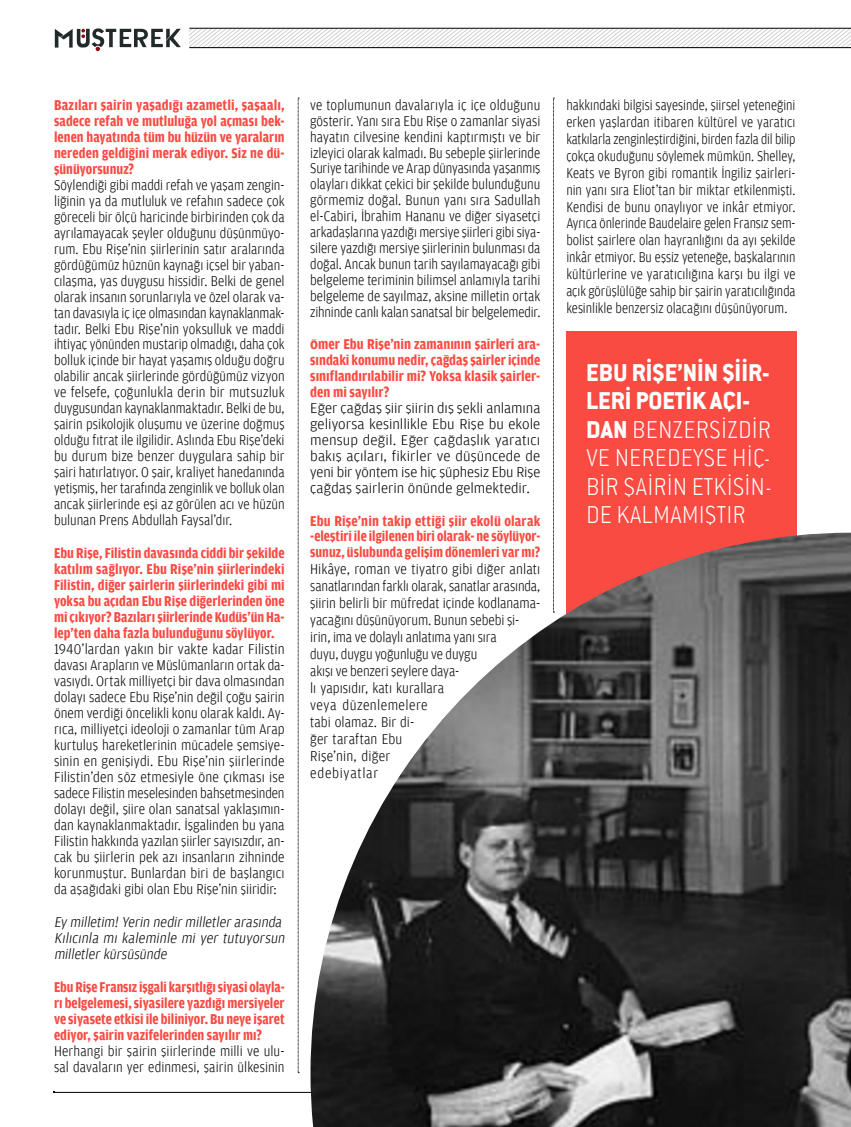
<style>
.page{position:relative;width:851px;height:1127px;background:#fff}
.page>*{position:absolute;margin:0;border:0;box-sizing:border-box;transform-origin:0 0}
.t1{font:27px/28.5px "Conduit Extra Light Z";color:#fff;text-align:justify;scale:.94 1}
.t2{font:27px/28.5px "Conduit Ultra Black Z";color:#fff;scale:.94 1}
.t3{font:300 15px/15.9px "Amplitude Light Z";color:#000;text-align:justify;scale:.88 1}
.t4{font:700 15px/15.9px "Amplitude Condkusak Bold Z";color:#f94b42;text-align:justify}
.t5{font:300 15px/15.9px "Amplitude Light Z";color:#000;text-align:justify;scale:.92 1}
.t6{font:300 15px/15.9px "Amplitude Light Z";color:#000;text-align:justify;scale:.89 1}
.t7{font:300 15px/17px "Amplitude Light Z";color:#000;text-align:justify;scale:.85 1}
.t8{font:300 15px/17px "Amplitude Light Z";color:#000;scale:.91 1}
.t9{font:300 15px/15.9px "Amplitude Light Z";color:#000;text-align:justify}
.t10{font:700 15px/16px "Amplitude Condkusak Bold Z";color:#f94b42;text-align:justify;scale:.96 1}
.t11{font:italic 300 15px/15.9px "Amplitude Light Z";color:#000;scale:.93 1}
.t12{font:300 15px/16px "Amplitude Light Z";color:#000;scale:.9 1}
.s1{font-family:"Conduit Ultra Black Z"}
</style>
<div class="page">
<hr style="left:54px;top:1092px;width:796px;height:1px;background:#000">
<div style="left:566px;top:331px;width:230px;height:335px;background:#f94b42"></div>
<svg style="left:298px;top:98px;width:1px;height:975px"></svg>
<svg style="left:553px;top:98px;width:1px;height:435px"></svg>
<svg style="left:189px;top:29px;width:661px;height:18px"></svg>
<hr style="left:189px;top:28px;width:661px;height:1px;background:#000">
<hr style="left:189px;top:47px;width:661px;height:1px;background:#000">
<svg style="left:55px;top:28px;width:126px;height:23px"></svg>
<img style="left:310px;top:533px;width:540px;height:594px">
<p class="t4" style="left:54px;top:97px;width:232px">Bazıları şairin yaşadığı azametli, şaşaalı, sadece refah ve mutluluğa yol açması bek&shy;lenen hayatında tüm bu hüzün ve yaraların nereden geldiğini merak ediyor. Siz ne dü&shy;şünüyorsunuz?</p>
<p class="t3" style="left:54px;top:177px;width:263px">Söylendiği gibi maddi refah ve yaşam zengin&shy;liğinin ya da mutluluk ve refahın sadece çok göreceli bir ölçü haricinde birbirinden çok da ayrılamayacak şeyler olduğunu düşünmüyo&shy;rum. Ebu Rişe’nin şiirlerinin satır aralarında gördüğümüz hüznün kaynağı içsel bir yaban&shy;cılaşma, yas duygusu hissidir. Belki de genel olarak insanın sorunlarıyla ve özel olarak va&shy;tan davasıyla iç içe olmasından kaynaklanmak&shy;tadır. Belki Ebu Rişe’nin yoksulluk ve maddi ihtiyaç yönünden mustarip olmadığı, daha çok bolluk içinde bir hayat yaşamış olduğu doğru olabilir ancak şiirlerinde gördüğümüz vizyon ve felsefe, çoğunlukla derin bir mutsuzluk duygusundan kaynaklanmaktadır. Belki de bu, şairin psikolojik oluşumu ve üzerine doğmuş olduğu fıtrat ile ilgilidir. Aslında Ebu Rişe’deki bu durum bize benzer duygulara sahip bir şairi hatırlatıyor. O şair, kraliyet hanedanında yetişmiş, her tarafında zenginlik ve bolluk olan ancak şiirlerinde eşi az görülen acı ve hüzün bulunan Prens Abdullah Faysal’dır.</p>
<p class="t4" style="left:54px;top:545px;width:232px">Ebu Rişe, Filistin davasında ciddi bir şekilde katılım sağlıyor. Ebu Rişe’nin şiirlerindeki Filistin, diğer şairlerin şiirlerindeki gibi mi yoksa bu açıdan Ebu Rişe diğerlerinden öne mi çıkıyor? Bazıları şiirlerinde Kudüs’ün Ha&shy;lep’ten daha fazla bulunduğunu söylüyor.</p>
<p class="t5" style="left:54px;top:641px;width:252px">1940’lardan yakın bir vakte kadar Filistin davası Arapların ve Müslümanların ortak da&shy;vasıydı. Ortak milliyetçi bir dava olmasından dolayı sadece Ebu Rişe’nin değil çoğu şairin önem verdiği öncelikli konu olarak kaldı. Ay&shy;rıca, milliyetçi ideoloji o zamanlar tüm Arap kurtuluş hareketlerinin mücadele şemsiye&shy;sinin en genişiydi. Ebu Rişe’nin şiirlerinde Filistin’den söz etmesiyle öne çıkması ise sadece Filistin meselesinden bahsetmesinden dolayı değil, şiire olan sanatsal yaklaşımın&shy;dan kaynaklanmaktadır. İşgalinden bu yana Filistin hakkında yazılan şiirler sayısızdır, an&shy;cak bu şiirlerin pek azı insanların zihninde korunmuştur. Bunlardan biri de başlangıcı da aşağıdaki gibi olan Ebu Rişe’nin şiiridir:</p>
<p class="t11" style="left:54px;top:914px;width:252px">Ey milletim!Yerin nedirmilletlerarasında<br>Kılıcınla mı kaleminle mi yer tutuyorsun milletlerkürsüsünde</p>
<p class="t10" style="left:54px;top:979px;width:242px">Ebu Rişe Fransız işgali karşıtlığı siyasi olayla&shy;rı belgelemesi, siyasilere yazdığı mersiyeler ve siyasete etkisi ile biliniyor. Bu neye işaret ediyor, şairin vazifelerinden sayılır mı?</p>
<p class="t12" style="left:54px;top:1043px;width:258px">Herhangi bir şairin şiirlerinde milli ve ulu&shy;sal davaların yer edinmesi, şairin ülkesinin</p>
<p class="t6" style="left:310px;top:97px;width:260px">ve toplumunun davalarıyla iç içe olduğunu gösterir. Yanı sıra Ebu Rişe o zamanlar siyasi hayatın cilvesine kendini kaptırmıştı ve bir izleyici olarak kalmadı. Bu sebeple şiirlerinde Suriye tarihinde ve Arap dünyasında yaşanmış olayları dikkat çekici bir şekilde bulunduğunu görmemiz doğal. Bunun yanı sıra Sadullah el-Cabiri, İbrahim Hananu ve diğer siyasetçi arkadaşlarına yazdığı mersiye şiirleri gibi siya&shy;silere yazdığı mersiye şiirlerinin bulunması da doğal. Ancak bunun tarih sayılamayacağı gibi belgeleme teriminin bilimsel anlamıyla tarihi belgeleme de sayılmaz, aksine milletin ortak zihninde canlı kalan sanatsal bir belgelemedir.</p>
<p class="t4" style="left:310px;top:337px;width:232px">Ömer Ebu Rişe’nin zamanının şairleri ara&shy;sındaki konumu nedir, çağdaş şairler içinde sınıflandırılabilir mi? Yoksa klasik şairler&shy;den mi sayılır?</p>
<p class="t9" style="left:310px;top:400px;width:232px">Eğer çağdaş şiir şiirin dış şekli anlamına geliyorsa kesinllikle Ebu Rişe bu ekole mensup değil. Eğer çağdaşlık yaratıcı bakış açıları, fikirler ve düşüncede de yeni bir yöntem ise hiç şüphesiz Ebu Rişe çağdaş şairlerin önünde gelmektedir.</p>
<p class="t4" style="left:310px;top:513px;width:232px">Ebu Rişe’nin takip ettiği şiir ekolü olarak -eleştiri ile ilgilenen biri olarak- ne söylüyor&shy;sunuz, üslubunda gelişim dönemleri var mı?</p>
<p class="t8" style="left:310px;top:561px;width:254px">Hikâye, roman ve tiyatro gibi diğer anlatı sanatlarından farklı olarak, sanatlar arasında, şiirin belirli bir müfredat içinde kodlanama&shy;yacağını düşünüyorum. Bunun sebebi şi&shy;irin, ima ve dolaylı anlatıma yanı sıra<br>duyu, duygu yoğunluğu ve duygu<br>akışı ve benzeri şeylere daya-<br>lı yapısıdır, katı kurallara<br>veya düzenlemelere<br>tabi olamaz. Bir di-<br>ğer taraftan Ebu<br>Rişe’nin, diğer<br>edebiyatlar</p>
<p class="t7" style="left:566px;top:96px;width:271px">hakkındaki bilgisi sayesinde, şiirsel yeteneğini erken yaşlardan itibaren kültürel ve yaratıcı katkılarla zenginleştirdiğini, birden fazla dil bilip çokça okuduğunu söylemek mümkün. Shelley, Keats ve Byron gibi romantik İngiliz şairleri&shy;nin yanı sıra Eliot’tan bir miktar etkilenmişti.<br>Kendisi de bunu onaylıyor ve inkâr etmiyor.<br>Ayrıca önlerinde Baudelaire gelen Fransız sem&shy;bolist şairlere olan hayranlığını da ayı şekilde inkâr etmiyor. Bu eşsiz yeteneğe, başkalarının kültürlerine ve yaratıcılığına karşı bu ilgi ve açık görüşlülüğe sahip bir şairin yaratıcılığında kesinlikle benzersiz olacağını düşünüyorum.</p>
<h1 class="t2" style="left:586px;top:357px;width:197px">EBU RİŞE’NİN ŞİİR-<br>LERİ POETİK AÇI-</h1>
<h1 class="t1" style="left:586px;top:414px;width:199px"><span class="s1">DAN</span> BENZERSİZDİ R VE NEREDEYSE HİÇ-Bİ R ŞAİ Rİ N ETKİSİ N-DE KALMAMIŞTIR</h1>
</div>
